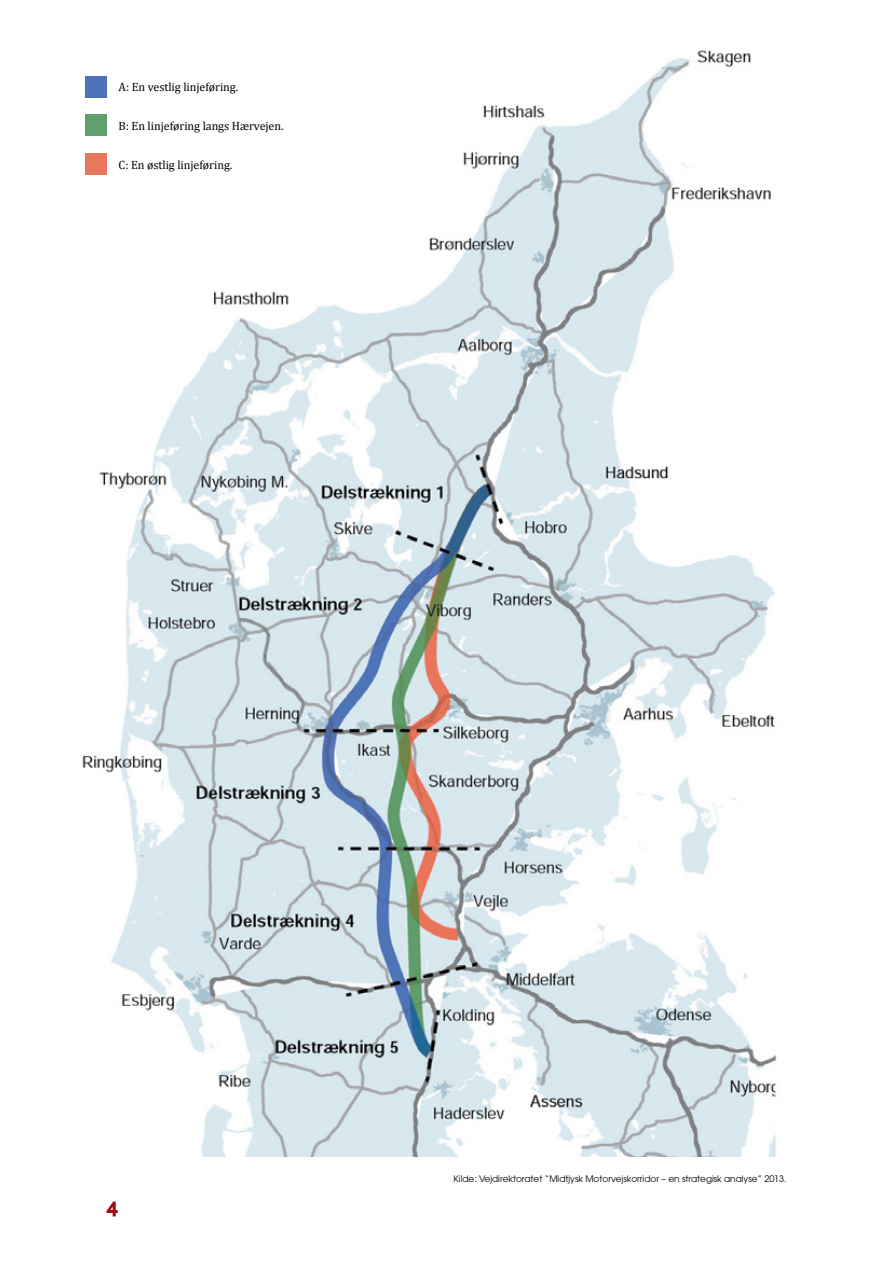
<style>
.page{position:relative;width:893px;height:1263px;background:#fff}
.page>*{position:absolute;margin:0;border:0;box-sizing:border-box;transform-origin:0 0}
.t1{font:700 19.5px "Apex New";color:#9e0b0f}
.t2{font:12px "Cambria";letter-spacing:-.005em;color:#000}
.t3{font:9px "Avant Garde";letter-spacing:-.005em;color:#000}
</style>
<div class="page">
<img style="left:82px;top:50px;width:695px;height:1107px">
<div style="left:85px;top:77px;width:21px;height:21px;background:#4e72b8"></div>
<div style="left:85px;top:115px;width:21px;height:21px;background:#5fa06e"></div>
<div style="left:85px;top:153px;width:21px;height:21px;background:#e8785d"></div>
<p class="t2" style="left:119px;top:80px;width:121px">A: En vestlig linjeføring.</p>
<p class="t2" style="left:119px;top:119px;width:166px">B: En linjeføring langs Hærvejen.</p>
<p class="t2" style="left:119px;top:158px;width:115px">C: En østlig linjeføring.</p>
<h1 class="t1" style="left:106px;top:1200px;width:14px">4</h1>
<p class="t3" style="left:454px;top:1175px;width:334px">Kilde: Vejdirektoratet “Midtjysk Motorvejskorridor – en strategisk analyse” 2013.</p>
</div>
